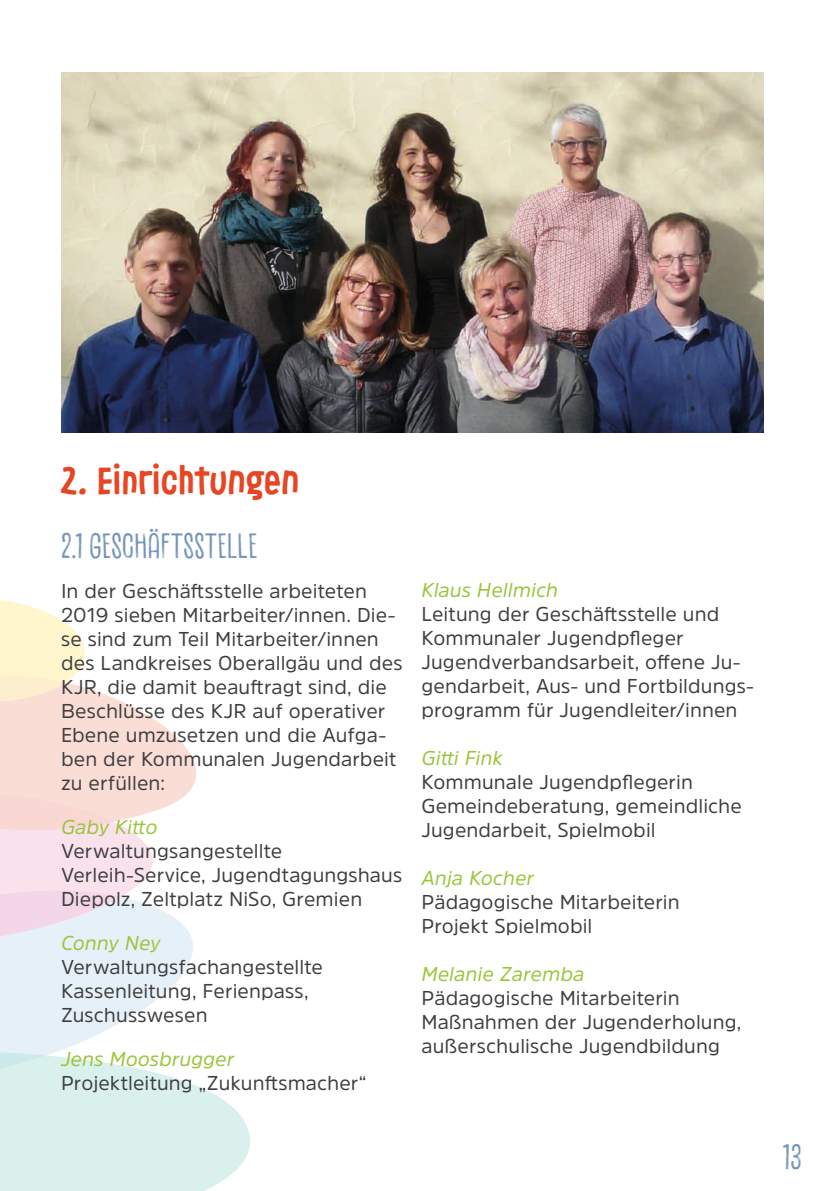
<style>
.page{position:relative;width:840px;height:1191px;background:#fff}
.page>*{position:absolute;margin:0;border:0;box-sizing:border-box;transform-origin:0 0}
.t1{font:36px "Le Osler Rough";letter-spacing:.01em;color:#e74523}
.t2{font:34px "Canvas Inline";letter-spacing:-.005em;color:#7695b9}
.t3{font:20px/24px "Amsi Pro";letter-spacing:.005em;color:#3e3e40}
.t4{font:italic 20px "Amsi Pro";letter-spacing:.005em;color:#9bc43a}
</style>
<div class="page">
<div style="left:0;top:1089px;width:250px;height:102px;background:#daf0ec"></div>
<svg style="left:0;top:950px;width:205px;height:164px;fill:#e6f0f8"></svg>
<svg style="left:0;top:859px;width:193px;height:91px"></svg>
<svg style="left:0;top:696px;width:196px;height:163px;fill:#faddd5"></svg>
<svg style="left:0;top:600px;width:108px;height:107px"></svg>
<svg style="left:0;top:785px;width:114px;height:55px"></svg>
<svg style="left:0;top:882px;width:120px;height:67px"></svg>
<svg style="left:0;top:1048px;width:46px;height:62px"></svg>
<img style="left:61px;top:72px;width:702px;height:360px">
<h1 class="t1" style="left:61px;top:460px;width:238px">2. Einrichtungen</h1>
<h2 class="t2" style="left:61px;top:525px;width:198px">2.1 GESCHÄFTSSTELLE</h2>
<p class="t3" style="left:61px;top:578px;width:343px">In der Geschäftsstelle arbeiteten<br>2019 sieben Mitarbeiter/innen. Die&shy;se sind zum Teil Mitarbeiter/innen des Landkreises Oberallgäu und des<br>KJR, die damit beauftragt sind, die<br>Beschlüsse des KJR auf operativer<br>Ebene umzusetzen und die Aufga&shy;ben der Kommunalen Jugendarbeit zu erfüllen:</p>
<p class="t4" style="left:61px;top:813px;width:98px">Gaby Kitto</p>
<p class="t3" style="left:61px;top:838px;width:342px">Verwaltungsangestellte<br>Verleih-Service, Jugendtagungshaus<br>Diepolz, Zeltplatz NiSo, Gremien</p>
<p class="t4" style="left:61px;top:929px;width:101px">Conny Ney</p>
<p class="t3" style="left:61px;top:954px;width:263px">Verwaltungsfachangestellte<br>Kassenleitung, Ferienpass,<br>Zuschusswesen</p>
<p class="t4" style="left:61px;top:1045px;width:175px">Jens Moosbrugger</p>
<p class="t3" style="left:61px;top:1070px;width:307px">Projektleitung „Zukunftsmacher“</p>
<p class="t4" style="left:421px;top:576px;width:138px">Klaus Hellmich</p>
<p class="t3" style="left:421px;top:602px;width:334px">Leitung der Geschäftsstelle und Kommunaler Jugendpfleger Jugendverbandsarbeit, offene Ju&shy;gendarbeit, Aus- und Fortbildungs&shy;programm für Jugendleiter/innen</p>
<p class="t4" style="left:421px;top:744px;width:82px">Gitti Fink</p>
<p class="t3" style="left:421px;top:770px;width:322px">Kommunale Jugendpflegerin<br>Gemeindeberatung, gemeindliche<br>Jugendarbeit, Spielmobil</p>
<p class="t4" style="left:421px;top:864px;width:114px">Anja Kocher</p>
<p class="t3" style="left:421px;top:890px;width:260px">Pädagogische Mitarbeiterin<br>Projekt Spielmobil</p>
<p class="t4" style="left:421px;top:960px;width:164px">Melanie Zaremba</p>
<p class="t3" style="left:421px;top:986px;width:321px">Pädagogische Mitarbeiterin<br>Maßnahmen der Jugenderholung, außerschulische Jugendbildung</p>
<h2 class="t2" style="left:782px;top:1136px;width:21px">13</h2>
</div>
